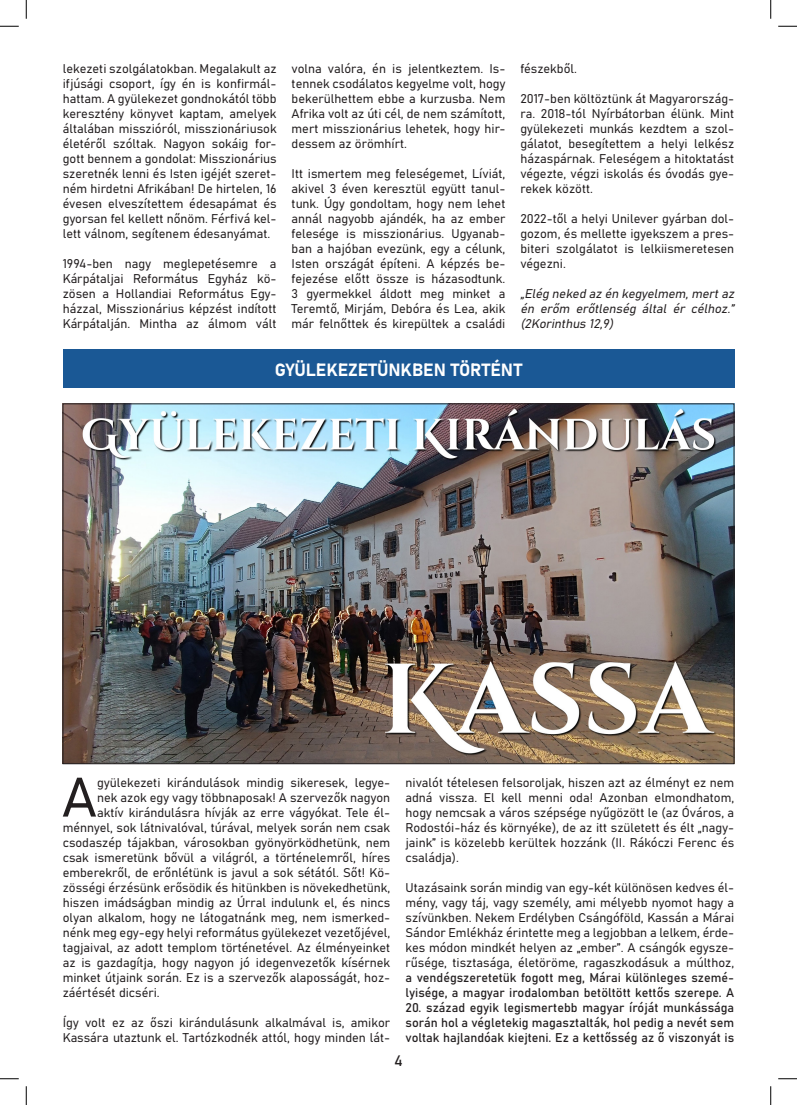
<style>
.page{position:relative;width:797px;height:1105px;background:#fff}
.page>*{position:absolute;margin:0;border:0;box-sizing:border-box;transform-origin:0 0}
.t1{font:54.75px "Bahnschrift";color:#231f20}
.t2{font:17.5px "Bahnschrift";color:#fff}
.t3{font:15px "Bahnschrift";color:#231f20}
.t4{font:12.5px/15px "Bahnschrift";color:#231f20;text-align:justify}
.t5{font:italic 12.5px/15px "Bahnschrift";color:#231f20;text-align:justify}
</style>
<div class="page">
<div style="left:63px;top:350px;width:671px;height:38px;background:#1a5895"></div>
<img style="left:65px;top:406px;width:667px;height:356px">
<svg style="left:0;top:25px;width:19px;height:2px"></svg>
<svg style="left:778px;top:25px;width:19px;height:2px"></svg>
<svg style="left:0;top:1078px;width:19px;height:1px"></svg>
<svg style="left:778px;top:1078px;width:19px;height:1px"></svg>
<svg style="left:25px;top:0;width:2px;height:19px"></svg>
<svg style="left:25px;top:1086px;width:2px;height:19px"></svg>
<svg style="left:770px;top:0;width:1px;height:19px"></svg>
<svg style="left:770px;top:1086px;width:1px;height:19px"></svg>
<p class="t4" style="left:63px;top:60px;width:215px">lekezeti szolgálatokban. Megalakult az ifjúsági csoport, így én is konfirmál&shy;hattam. A gyülekezet gondnokától több keresztény könyvet kaptam, amelyek általában misszióról, misszionáriusok életéről szóltak. Nagyon sokáig for&shy;gott bennem a gondolat: Misszionárius szeretnék lenni és Isten igéjét szeret&shy;ném hirdetni Afrikában! De hirtelen, 16 évesen elveszítettem édesapámat és gyorsan fel kellett nőnöm. Férfivá kel&shy;lett válnom, segítenem édesanyámat.</p>
<p class="t4" style="left:63px;top:255px;width:215px">1994-ben nagy meglepetésemre a Kárpátaljai Református Egyház kö&shy;zösen a Hollandiai Református Egy&shy;házzal, Misszionárius képzést indított Kárpátalján. Mintha az álmom vált</p>
<p class="t4" style="left:291px;top:60px;width:215px">volna valóra, én is jelentkeztem. Is&shy;tennek csodálatos kegyelme volt, hogy bekerülhettem ebbe a kurzusba. Nem Afrika volt az úti cél, de nem számított, mert misszionárius lehetek, hogy hir&shy;dessem az örömhírt.</p>
<p class="t4" style="left:291px;top:165px;width:215px">Itt ismertem meg feleségemet, Líviát, akivel 3 éven keresztül együtt tanul&shy;tunk. Úgy gondoltam, hogy nem lehet annál nagyobb ajándék, ha az ember felesége is misszionárius. Ugyanab&shy;ban a hajóban evezünk, egy a célunk, Isten országát építeni. A képzés be&shy;fejezése előtt össze is házasodtunk.<br>3 gyermekkel áldott meg minket a Teremtő, Mirjám, Debóra és Lea, akik már felnőttek és kirepültek a családi</p>
<p class="t4" style="left:520px;top:60px;width:58px">fészekből.</p>
<p class="t4" style="left:520px;top:90px;width:215px">2017-ben költöztünk át Magyarország&shy;ra. 2018-tól Nyírbátorban élünk. Mint gyülekezeti munkás kezdtem a szol&shy;gálatot, besegítettem a helyi lelkész házaspárnak. Feleségem a hitoktatást végezte, végzi iskolás és óvodás gye&shy;rekek között.</p>
<p class="t4" style="left:520px;top:210px;width:215px">2022-től a helyi Unilever gyárban dol&shy;gozom, és mellette igyekszem a pres&shy;biteri szolgálatot is lelkiismeretesen végezni.</p>
<p class="t5" style="left:520px;top:285px;width:218px">„Elég neked az én kegyelmem,mertaz én erőm erőtlenség által ér célhoz.” (2Korinthus 12,9)</p>
<p class="t2" style="left:275px;top:356px;width:249px">GYÜLEKEZETÜNKBEN TÖRTÉNT</p>
<p class="t1" style="left:62px;top:756px;width:37px">A</p>
<p class="t4" style="left:97px;top:774px;width:294px">gyülekezeti kirándulások mindig sikeresek, legye-</p>
<p class="t4" style="left:97px;top:789px;width:294px">nek azok egy vagy többnaposak! A szervezők nagyon</p>
<p class="t4" style="left:97px;top:804px;width:294px">aktív kirándulásra hívják az erre vágyókat. Tele él-</p>
<p class="t4" style="left:63px;top:819px;width:329px">ménnyel, sok látnivalóval, túrával, melyek során nem csak</p>
<p class="t4" style="left:63px;top:834px;width:329px">csodaszép tájakban, városokban gyönyörködhetünk, nem</p>
<p class="t4" style="left:63px;top:849px;width:329px">csak ismeretünk bővül a világról, a történelemről, híres</p>
<p class="t4" style="left:63px;top:864px;width:329px">emberekről, de erőnlétünk is javul a sok sétától. Sőt! Kö-</p>
<p class="t4" style="left:63px;top:879px;width:329px">zösségi érzésünk erősödik és hitünkben is növekedhetünk,</p>
<p class="t4" style="left:63px;top:894px;width:329px">hiszen imádságban mindig az Úrral indulunk el, és nincs</p>
<p class="t4" style="left:63px;top:909px;width:329px">olyan alkalom, hogy ne látogatnánk meg, nem ismerked-</p>
<p class="t4" style="left:63px;top:924px;width:329px">nénk meg egy-egy helyi református gyülekezet vezetőjével,</p>
<p class="t4" style="left:63px;top:939px;width:329px">tagjaival, az adott templom történetével. Az élményeinket</p>
<p class="t4" style="left:63px;top:954px;width:329px">az is gazdagítja, hogy nagyon jó idegenvezetők kísérnek</p>
<p class="t4" style="left:63px;top:969px;width:329px">minket útjaink során. Ez is a szervezők alaposságát, hoz-</p>
<p class="t4" style="left:63px;top:984px;width:98px">záértését dicséri.</p>
<p class="t4" style="left:63px;top:1014px;width:329px">Így volt ez az őszi kirándulásunk alkalmával is, amikor<br>Kassára utaztunk el. Tartózkodnék attól, hogy minden lát-</p>
<p class="t4" style="left:405px;top:775px;width:330px">nivalót tételesen felsoroljak, hiszen azt az élményt ez nem adná vissza. El kell menni oda! Azonban elmondhatom, hogy nemcsak a város szépsége nyűgözött le (az Óváros, a Rodostói-ház és környéke), de az itt született és élt „nagy&shy;jaink” is közelebb kerültek hozzánk (II. Rákóczi Ferenc és családja).</p>
<p class="t4" style="left:405px;top:880px;width:330px">Utazásaink során mindig van egy-két különösen kedves él&shy;mény, vagy táj, vagy személy, ami mélyebb nyomot hagy a szívünkben. Nekem Erdélyben Csángóföld, Kassán a Márai Sándor Emlékház érintette meg a legjobban a lelkem, érde&shy;kes módon mindkét helyen az „ember”. A csángók egysze&shy;rűsége, tisztasága, életöröme, ragaszkodásuk a múlthoz, a vendégszeretetük fogott meg, Márai különleges szemé&shy;lyisége, a magyar irodalomban betöltött kettős szerepe. A</p>
<p class="t4" style="left:405px;top:1000px;width:330px">20. század egyik legismertebb magyar íróját munkássága során hol a végletekig magasztalták, hol pedig a nevét sem voltak hajlandóak kiejteni. Ez a kettősség az ő viszonyát is</p>
<p class="t3" style="left:394px;top:1049px;width:10px">4</p>
</div>
